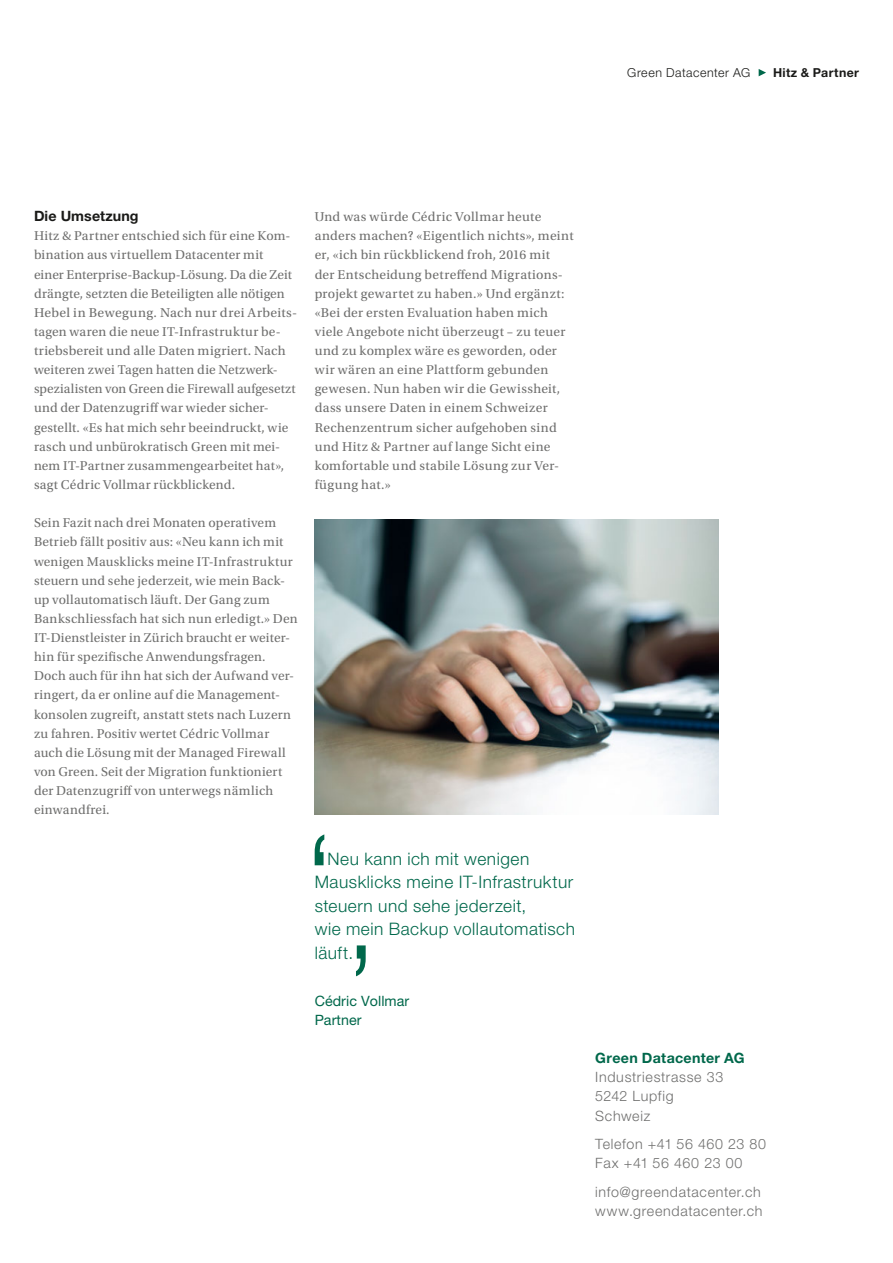
<style>
.page{position:relative;width:893px;height:1263px;background:#fff}
.page>*{position:absolute;margin:0;border:0;box-sizing:border-box;transform-origin:0 0}
.t1{font:300 17.25px/23.4px "Helvetica Neue LT Pro";letter-spacing:.03em;color:#00684b}
.t2{font:300 14.25px/19.2px "Helvetica Neue LT Pro";letter-spacing:.045em;color:#6f6f6e}
.t3{font:14.25px/19.2px "Helvetica Neue LT Pro";letter-spacing:.005em;color:#00684b}
.t4{font:700 14.25px "Helvetica Neue LT Pro";letter-spacing:.02em;color:#00684b}
.t5{font:700 14.25px "Helvetica Neue LT Pro";letter-spacing:.005em;color:#1a1a18}
.t6{font:13.5px/19.2px "Utopia Std";letter-spacing:.015em;color:#6f6f6e}
.t7{font:300 12.3px "Helvetica Neue LT Pro";letter-spacing:.04em;color:#1a1a18}
.t8{font:700 12.3px "Helvetica Neue LT Pro";letter-spacing:.03em;color:#1a1a18}
</style>
<div class="page">
<svg style="left:759px;top:69px;width:7px;height:7px"></svg>
<svg style="left:315px;top:834px;width:9px;height:31px"></svg>
<svg style="left:356px;top:945px;width:10px;height:31px"></svg>
<img style="left:315px;top:519px;width:404px;height:295px">
<p class="t7" style="left:627px;top:65px;width:125px">Green Datacenter AG</p>
<p class="t8" style="left:773px;top:65px;width:87px">Hitz &amp; Partner</p>
<p class="t5" style="left:34px;top:207px;width:106px">Die Umsetzung</p>
<p class="t6" style="left:34px;top:227px;width:265px">Hitz &amp; Partner entschied sich für eine Kom&shy;bination aus virtuellem Datacenter mit<br>einer Enterprise-Backup-Lösung. Da die Zeit drängte, setzten die Beteiligten alle nötigen Hebel in Bewegung. Nach nur drei Arbeits&shy;tagen waren die neue IT-Infrastruktur be&shy;triebsbereit und alle Daten migriert. Nach weiteren zwei Tagen hatten die Netzwerk&shy;spezialisten von Green die Firewall aufgesetzt und der Datenzugriff war wieder sicher&shy;gestellt. «Es hat mich sehr beeindruckt, wie rasch und unbürokratisch Green mit mei&shy;nem IT-Partner zusammengearbeitet hat», sagt Cédric Vollmar rückblickend.</p>
<p class="t6" style="left:34px;top:513px;width:265px">Sein Fazit nach drei Monaten operativem Betrieb fällt positiv aus: «Neu kann ich mit wenigen Mausklicks meine IT-Infrastruktur steuern und sehe jederzeit, wie mein Back&shy;up vollautomatisch läuft. Der Gang zum Bankschliessfach hat sich nun erledigt.» Den IT-Dienstleister in Zürich braucht er weiter&shy;hin für spezifische Anwendungsfragen.<br>Doch auch für ihn hat sich der Aufwand ver&shy;ringert, da er online auf die Management&shy;konsolen zugreift, anstatt stets nach Luzern zu fahren. Positiv wertet Cédric Vollmar auch die Lösung mit der Managed Firewall von Green. Seit der Migration funktioniert der Datenzugriff von unterwegs nämlich einwandfrei.</p>
<p class="t6" style="left:315px;top:207px;width:260px">Und was würde Cédric Vollmar heute anders machen? «Eigentlich nichts», meint er, «ich bin rückblickend froh, 2016 mit<br>der Entscheidung betreffend Migrations&shy;projekt gewartet zu haben.» Und ergänzt: «Bei der ersten Evaluation haben mich viele Angebote nicht überzeugt – zu teuer und zu komplex wäre es geworden, oder wir wären an eine Plattform gebunden gewesen. Nun haben wir die Gewissheit, dass unsere Daten in einem Schweizer Rechenzentrum sicher aufgehoben sind und Hitz &amp; Partner auf lange Sicht eine komfortable und stabile Lösung zur Ver&shy;fügung hat.»</p>
<p class="t1" style="left:315px;top:847px;width:262px;text-indent:13px">Neu kann ich mit wenigen<br>Mausklicks meine IT-Infrastruktur steuern und sehe jederzeit,<br>wie mein Backup vollautomatisch läuft.</p>
<p class="t3" style="left:315px;top:991px;width:96px">Cédric Vollmar<br>Partner</p>
<p class="t4" style="left:595px;top:1049px;width:151px">Green Datacenter AG</p>
<p class="t2" style="left:595px;top:1067px;width:129px">Industriestrasse 33<br>5242 Lupfig<br>Schweiz</p>
<p class="t2" style="left:595px;top:1134px;width:172px">Telefon +41 56 460 23 80<br>Fax +41 56 460 23 00</p>
<p class="t2" style="left:595px;top:1182px;width:169px">info@greendatacenter.ch www.greendatacenter.ch</p>
</div>
